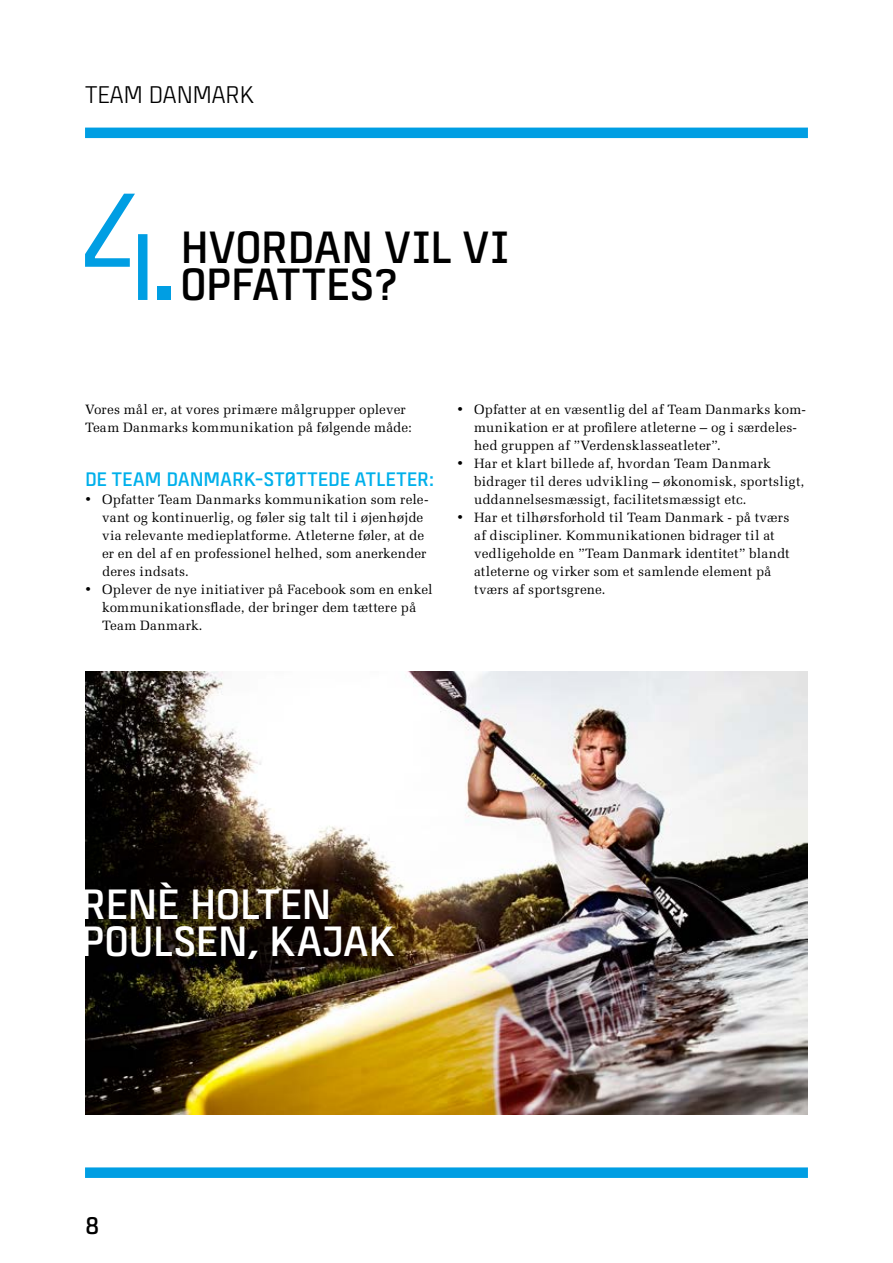
<style>
.page{position:relative;width:893px;height:1263px;background:#fff}
.page>*{position:absolute;margin:0;border:0;box-sizing:border-box;transform-origin:0 0}
.t1{font:152.25px "Team Danmark stencil";color:#009ee3}
.t2{font:700 45px/37.5px "Team Danmark 4";color:#000}
.t3{font:700 42.15px/37.5px "Team Danmark 4";letter-spacing:-.005em;color:#fff}
.t4{font:24px "Team Danmark 4";color:#000}
.t5{font:700 24px "Team Danmark 4";color:#000}
.t6{font:700 19.5px "Team Danmark 4";letter-spacing:.01em;color:#00b0eb}
.t7{font:13.5px/18px "Melior LT Std";letter-spacing:.01em;color:#000}
</style>
<div class="page">
<div style="left:85px;top:128px;width:723px;height:10px;background:#009ee3"></div>
<div style="left:85px;top:1167px;width:723px;height:11px;background:#009ee3"></div>
<img style="left:85px;top:672px;width:723px;height:442px">
<h3 class="t4" style="left:85px;top:83px;width:170px">TEAM DANMARK</h3>
<h1 class="t1" style="left:80px;top:173px;width:101px">4.</h1>
<h2 class="t2" style="left:180px;top:227px;width:331px">HVORDAN VIL VI<br>OPFATTES?</h2>
<p class="t7" style="left:85px;top:400px;width:328px">Vores mål er, at vores primære målgrupper oplever<br>Team Danmarks kommunikation på følgende måde:</p>
<h3 class="t6" style="left:85px;top:469px;width:350px">DE TEAM DANMARK-STØTTEDE ATLETER:</h3>
<p class="t7" style="left:102px;top:490px;width:328px;text-indent:-17px">• Opfatter Team Danmarks kommunikation som rele&shy;vant og kontinuerlig, og føler sig talt til i øjenhøjde via relevante medieplatforme. Atleterne føler, at de er en del af en professionel helhed, som anerkender deres indsats.</p>
<p class="t7" style="left:102px;top:580px;width:332px;text-indent:-17px">• Oplever de nye initiativer på Facebook som en enkel kommunikationsflade, der bringer dem tættere på<br>Team Danmark.</p>
<p class="t7" style="left:474px;top:400px;width:333px;text-indent:-17px">• Opfatter at en væsentlig del af Team Danmarks kom&shy;munikation er at profilere atleterne – og i særdeles&shy;hed gruppen af ”Verdensklasseatleter”.</p>
<p class="t7" style="left:474px;top:454px;width:332px;text-indent:-17px">• Har et klart billede af, hvordan Team Danmark bidrager til deres udvikling – økonomisk, sportsligt, uddannelsesmæssigt, facilitetsmæssigt etc.</p>
<p class="t7" style="left:474px;top:508px;width:317px;text-indent:-17px">• Har et tilhørsforhold til Team Danmark - på tværs af discipliner. Kommunikationen bidrager til at vedligeholde en ”Team Danmark identitet” blandt atleterne og virker som et samlende element på tværs af sportsgrene.</p>
<h3 class="t3" style="left:81px;top:884px;width:315px">RENÉ HOLTEN<br>POULSEN, KAJAK</h3>
<h3 class="t5" style="left:85px;top:1213px;width:16px">8</h3>
</div>
